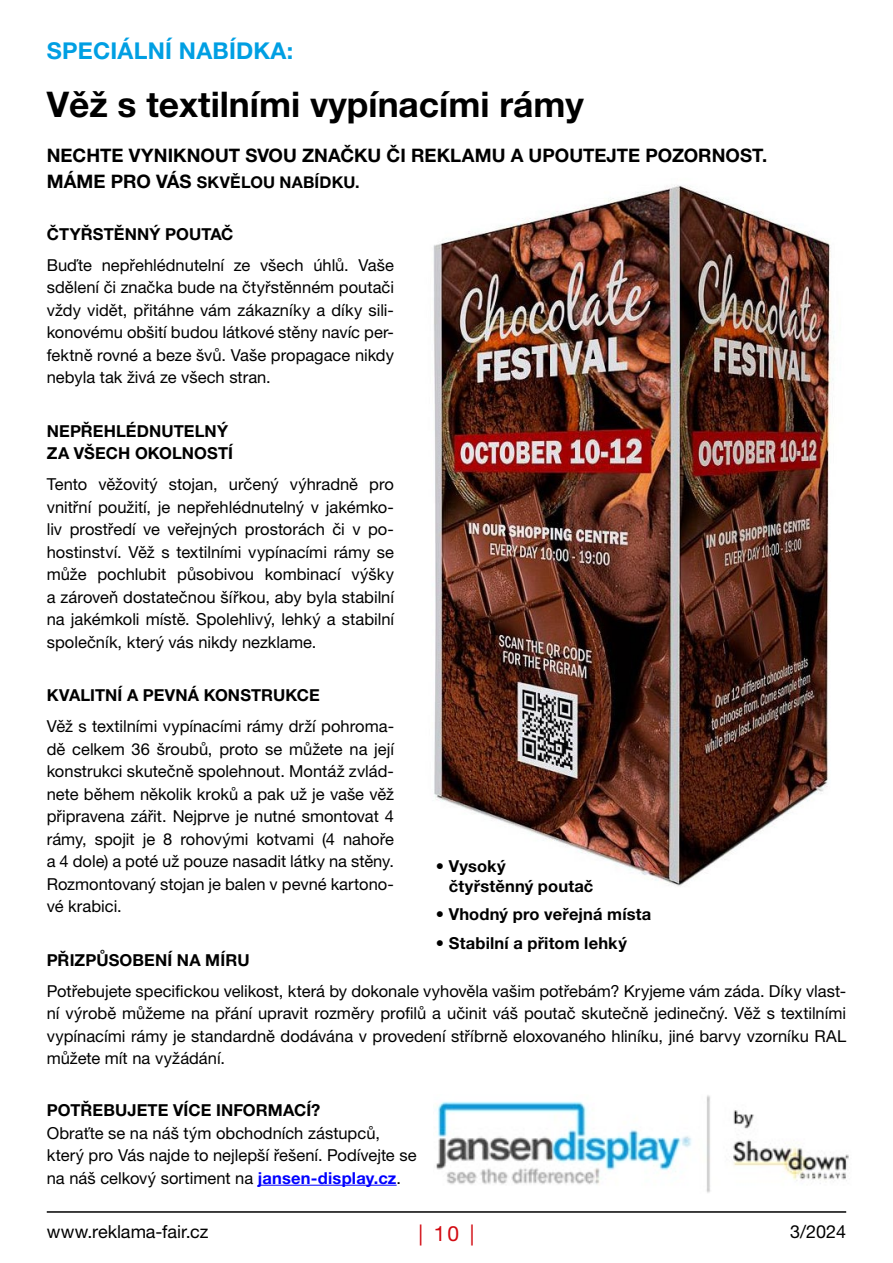
<style>
.page{position:relative;width:893px;height:1263px;background:#fff}
.page>*{position:absolute;margin:0;border:0;box-sizing:border-box;transform-origin:0 0}
.t1{font:700 35.4px "Helvetica Neue LT Pro";color:#000}
.t2{font:700 23.25px "Helvetica Neue LT Pro";letter-spacing:.01em;color:#009fe3}
.t3{font:21px "Helvetica Neue LT Pro";color:#d20a11}
.t4{font:700 18.6px "Helvetica Neue LT Pro";color:#000}
.t5{font:18px "Helvetica Neue LT Pro";color:#000}
.t6{font:16.5px/22.5px "Helvetica Neue LT Pro";color:#000;text-align:justify}
.t7{font:700 16.5px/22.5px "Helvetica Neue LT Pro";letter-spacing:.005em;color:#000}
.t8{font:700 16.2px "Helvetica Neue LT Pro";letter-spacing:.01em;color:#000}
.s1{font-size:18.6px}
.s2{font-weight:700;color:#00f}
</style>
<div class="page">
<hr style="left:47px;top:1211px;width:799px;height:2px;background:#000">
<img style="left:433px;top:185px;width:401px;height:702px">
<hr style="left:258px;top:1185px;width:139px;height:1px;background:#00f">
<img style="left:436px;top:1095px;width:413px;height:98px">
<h2 class="t2" style="left:47px;top:36px;width:248px">SPECIÁLNÍ NABÍDKA:</h2>
<h1 class="t1" style="left:47px;top:83px;width:539px">Věž s textilními vypínacími rámy</h1>
<p class="t4" style="left:47px;top:144px;width:722px">NECHTE VYNIKNOUT SVOU ZNAČKU ČI REKLAMU A UPOUTEJTE POZORNOST.</p>
<p class="t8" style="left:47px;top:172px;width:314px"><span class="s1">MÁME PRO VÁS</span> SKVĚLOU NABÍDKU.</p>
<p class="t7" style="left:47px;top:222px;width:188px">ČTYŘSTĚNNÝ POUTAČ</p>
<p class="t6" style="left:47px;top:253px;width:349px">Buďte nepřehlédnutelní ze všech úhlů. Vaše sdělení či značka bude na čtyřstěnném poutači vždy vidět, přitáhne vám zákazníky a díky sili&shy;konovému obšití budou látkové stěny navíc per&shy;fektně rovné a beze švů. Vaše propagace nikdy nebyla tak živá ze všech stran.</p>
<p class="t7" style="left:47px;top:419px;width:188px">NEPŘEHLÉDNUTELNÝ<br>ZA VŠECH OKOLNOSTÍ</p>
<p class="t6" style="left:47px;top:473px;width:349px">Tento věžovitý stojan, určený výhradně pro vnitřní použití, je nepřehlédnutelný v jakémko&shy;liv prostředí ve veřejných prostorách či v po&shy;hostinství. Věž s textilními vypínacími rámy se může pochlubit působivou kombinací výšky a zároveň dostatečnou šířkou, aby byla stabilní na jakémkoli místě. Spolehlivý, lehký a stabilní společník, který vás nikdy nezklame.</p>
<p class="t7" style="left:47px;top:684px;width:275px">KVALITNÍ A PEVNÁ KONSTRUKCE</p>
<p class="t6" style="left:47px;top:715px;width:349px">Věž s textilními vypínacími rámy drží pohroma&shy;dě celkem 36 šroubů, proto se můžete na její konstrukci skutečně spolehnout. Montáž zvlád&shy;nete během několik kroků a pak už je vaše věž připravena zářit. Nejprve je nutné smontovat 4 rámy, spojit je 8 rohovými kotvami (4 nahoře a 4 dole) a poté už pouze nasadit látky na stěny.<br>Rozmontovaný stojan je balen v pevné kartono&shy;vé krabici.</p>
<p class="t7" style="left:47px;top:948px;width:204px">PŘIZPŮSOBENÍ NA MÍRU</p>
<p class="t6" style="left:47px;top:979px;width:801px">Potřebujete specifickou velikost, která by dokonale vyhověla vašim potřebám? Kryjeme vám záda. Díky vlast&shy;ní výrobě můžeme na přání upravit rozměry profilů a učinit váš poutač skutečně jedinečný. Věž s textilními vypínacími rámy je standardně dodávána v provedení stříbrně eloxovaného hliníku, jiné barvy vzorníku RAL můžete mít na vyžádání.</p>
<p class="t7" style="left:449px;top:856px;width:146px;line-height:19.8px;text-indent:-13px">• Vysoký čtyřstěnný poutač</p>
<p class="t7" style="left:436px;top:903px;width:217px">• Vhodný pro veřejná místa</p>
<p class="t7" style="left:436px;top:931px;width:193px">• Stabilní a přitom lehký</p>
<p class="t7" style="left:47px;top:1098px;width:275px">POTŘEBUJETE VÍCE INFORMACÍ?</p>
<p class="t6" style="left:47px;top:1121px;width:371px;text-align:left">Obraťte se na náš tým obchodních zástupců, který pro Vás najde to nejlepší řešení. Podívejte se na náš celkový sortiment na <span class="s2">jansen-display.cz</span>.</p>
<p class="t5" style="left:47px;top:1221px;width:163px">www.reklama-fair.cz</p>
<p class="t3" style="left:419px;top:1220px;width:57px">| 10 |</p>
<p class="t5" style="left:790px;top:1221px;width:58px">3/2024</p>
</div>
